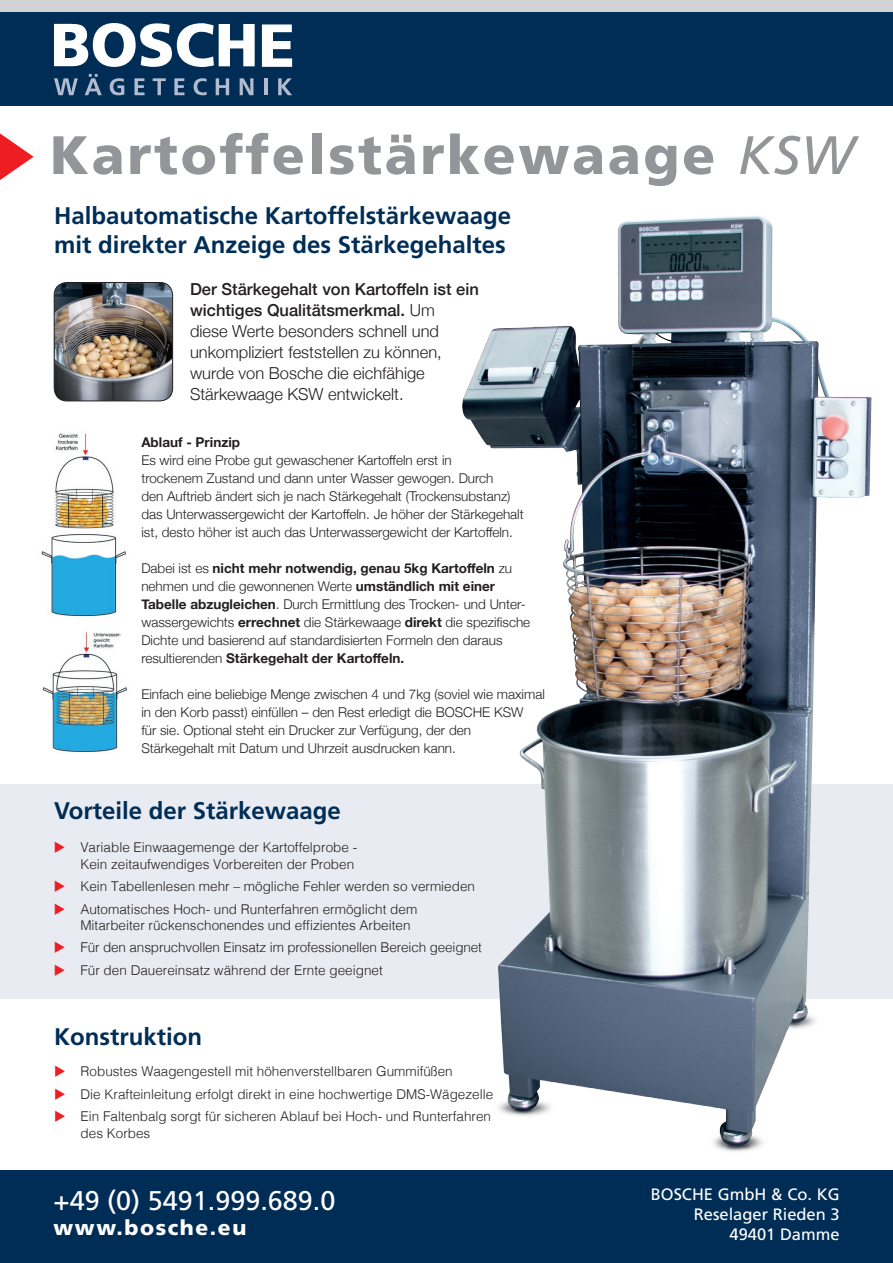
<style>
.page{position:relative;width:893px;height:1263px;background:#fff}
.page>*{position:absolute;margin:0;border:0;box-sizing:border-box;transform-origin:0 0}
.t1{font:900 54px "Frutiger LT Std";letter-spacing:.05em;color:#939598}
.t2{font:27px "Frutiger LT Std";color:#fff}
.t3{font:700 24px/28.8px "Frutiger LT Std";color:#002d56}
.t4{font:900 21px "Frutiger LT Std";letter-spacing:.075em;color:#fff}
.t5{font:300 16.5px/21px "Helvetica Neue";color:#231f20}
.t6{font:16.5px/19.8px "Frutiger LT Std";color:#fff;text-align:right}
.t7{font:300 13.5px/18px "Helvetica Neue";color:#231f20}
.t8{font:300 13.5px/16.2px "Helvetica";color:#231f20}
.t9{font:700 13.5px "Helvetica Neue";color:#231f20}
.s1{font-weight:400;font-style:italic}
.s2{font-weight:500}
.s3{font-weight:700}
.s4{color:#ee1d23}
</style>
<div class="page">
<div style="left:0;top:785px;width:893px;height:214px;background:#e8ebf1"></div>
<div style="left:0;top:0;width:893px;height:21px;background:#d1d2d4"></div>
<div style="left:0;top:12px;width:893px;height:94px;background:#002d56"></div>
<img style="left:461px;top:216px;width:432px;height:936px">
<svg style="left:0;top:133px;width:34px;height:47px"></svg>
<svg style="left:262px;top:24px;width:30px;height:43px"></svg>
<svg style="left:54px;top:23px;width:201px;height:44px"></svg>
<svg style="left:54px;top:78px;width:24px;height:17px"></svg>
<svg style="left:85px;top:74px;width:17px;height:21px"></svg>
<svg style="left:110px;top:78px;width:14px;height:17px"></svg>
<svg style="left:134px;top:78px;width:11px;height:17px"></svg>
<svg style="left:153px;top:78px;width:13px;height:17px"></svg>
<svg style="left:174px;top:78px;width:10px;height:17px"></svg>
<svg style="left:194px;top:78px;width:13px;height:17px"></svg>
<svg style="left:216px;top:78px;width:13px;height:17px"></svg>
<svg style="left:240px;top:78px;width:13px;height:17px"></svg>
<hr style="left:264px;top:78px;width:4px;height:17px;background:#b2bbcf">
<svg style="left:278px;top:78px;width:14px;height:17px"></svg>
<img style="left:54px;top:282px;width:119px;height:119px">
<div style="left:54px;top:282px;width:119px;height:119px;border:1px solid #231f20;border-radius:13px"></div>
<img style="left:41px;top:433px;width:85px;height:184px">
<img style="left:42px;top:632px;width:86px;height:120px">
<div style="left:0;top:1170px;width:893px;height:93px;background:#002d56"></div>
<h1 class="t1" style="left:50px;top:122px;width:806px">Kartoffelstärkewaage <span class="s1">KSW</span></h1>
<h3 class="t3" style="left:54px;top:201px;width:459px">Halbautomatische Kartoffelstärkewaage mit direkter Anzeige des Stärkegehaltes</h3>
<p class="t5" style="left:190px;top:277px;width:290px"><span class="s2">Der Stärkegehalt von Kartoffeln ist ein wichtiges Qualitätsmerkmal.</span> Um<br>diese Werte besonders schnell und unkompliziert feststellen zu können, wurde von Bosche die eichfähige Stärkewaage KSW entwickelt.</p>
<p class="t9" style="left:141px;top:431px;width:100px">Ablauf - Prinzip</p>
<p class="t7" style="left:141px;top:450px;width:384px">Es wird eine Probe gut gewaschener Kartoffeln erst in<br>trockenem Zustand und dann unter Wasser gewogen. Durch<br>den Auftrieb ändert sich je nach Stärkegehalt (Trockensubstanz) das Unterwassergewicht der Kartoffeln. Je höher der Stärkegehalt ist, desto höher ist auch das Unterwassergewicht der Kartoffeln.</p>
<p class="t7" style="left:141px;top:558px;width:390px">Dabei ist es <span class="s3">nicht mehr notwendig, genau 5kg Kartoffeln</span> zu nehmen und die gewonnenen Werte <span class="s3">umständlich mit einer Tabelle abzugleichen</span>. Durch Ermittlung des Trocken- und Unter&shy;wassergewichts <span class="s3">errechnet</span> die Stärkewaage <span class="s3">direkt</span> die spezifische Dichte und basierend auf standardisierten Formeln den daraus resultierenden <span class="s3">Stärkegehalt der Kartoffeln.</span></p>
<p class="t7" style="left:141px;top:684px;width:405px">Einfach eine beliebige Menge zwischen 4 und 7kg (soviel wie maximal in den Korb passt) einfüllen – den Rest erledigt die BOSCHE KSW<br>für sie. Optional steht ein Drucker zur Verfügung, der den Stärkegehalt mit Datum und Uhrzeit ausdrucken kann.</p>
<h3 class="t3" style="left:54px;top:796px;width:288px">Vorteile der Stärkewaage</h3>
<p class="t8" style="left:54px;top:838px;width:305px;text-align:right"><span class="s4">◆</span> Variable Einwaagemenge der Kartoffelprobe -<br>Kein zeitaufwendiges Vorbereiten der Proben</p>
<p class="t8" style="left:54px;top:877px;width:423px"><span class="s4">◆</span> Kein Tabellenlesen mehr – mögliche Fehler werden so vermieden</p>
<p class="t8" style="left:80px;top:900px;width:338px;text-indent:-27px"><span class="s4">◆</span> Automatisches Hoch- und Runterfahren ermöglicht dem<br>Mitarbeiter rückenschonendes und effizientes Arbeiten</p>
<p class="t8" style="left:54px;top:939px;width:430px"><span class="s4">◆</span> Für den anspruchvollen Einsatz im professionellen Bereich geeignet</p>
<p class="t8" style="left:54px;top:961px;width:330px"><span class="s4">◆</span> Für den Dauereinsatz während der Ernte geeignet</p>
<h3 class="t3" style="left:54px;top:1022px;width:150px">Konstruktion</h3>
<p class="t8" style="left:54px;top:1062px;width:400px"><span class="s4">◆</span> Robustes Waagengestell mit höhenverstellbaren Gummifüßen</p>
<p class="t8" style="left:54px;top:1085px;width:441px"><span class="s4">◆</span> Die Krafteinleitung erfolgt direkt in eine hochwertige DMS-Wägezelle</p>
<p class="t8" style="left:81px;top:1107px;width:412px;text-indent:-27px"><span class="s4">◆</span> Ein Faltenbalg sorgt für sicheren Ablauf bei Hoch- und Runterfahren des Korbes</p>
<h2 class="t2" style="left:54px;top:1185px;width:283px">+49 (0) 5491.999.689.0</h2>
<h3 class="t4" style="left:54px;top:1215px;width:194px">www.bosche.eu</h3>
<p class="t6" style="left:651px;top:1184px;width:190px">BOSCHE GmbH &amp; Co. KG<br>Reselager Rieden 3<br>49401 Damme</p>
</div>
